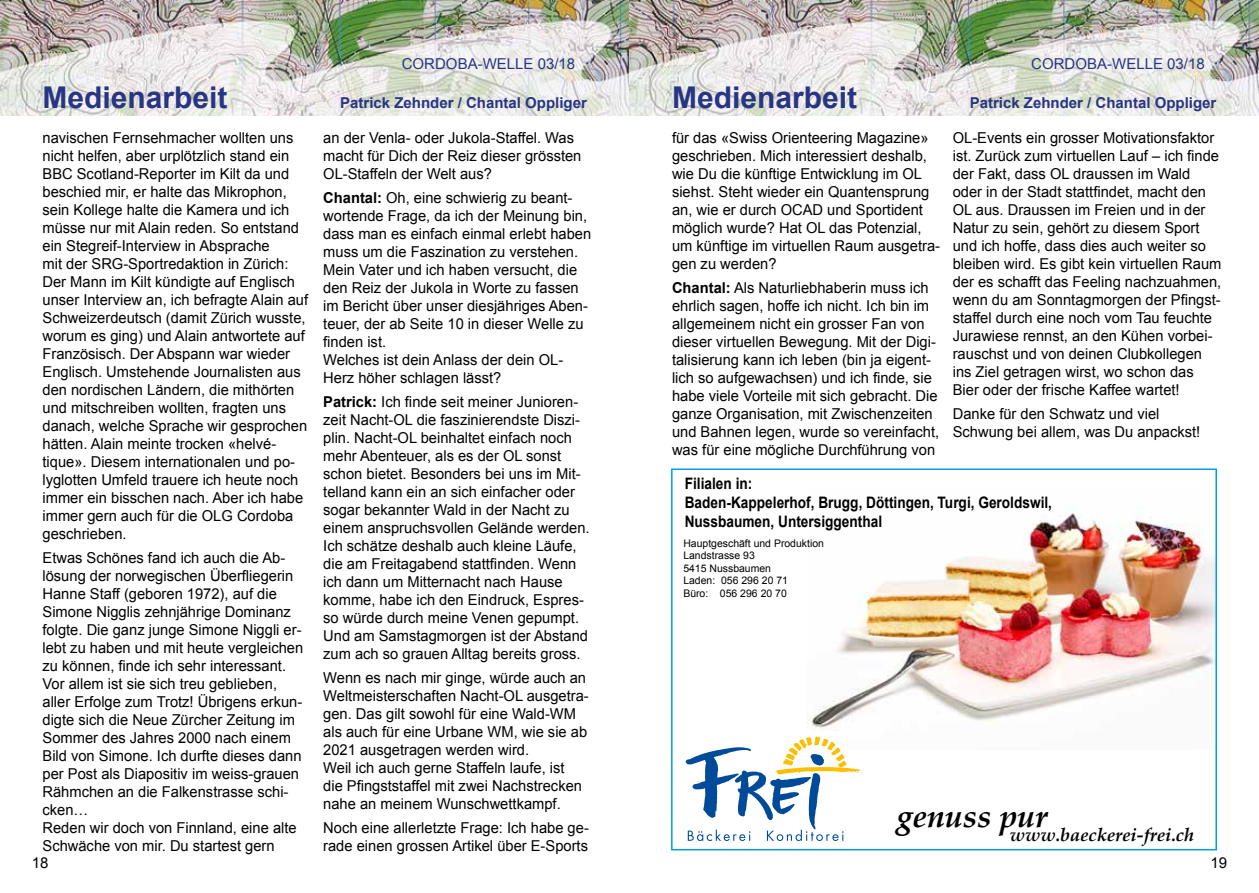
<style>
.page{position:relative;width:1259px;height:893px;background:#fff}
.page>*{position:absolute;margin:0;border:0;box-sizing:border-box;transform-origin:0 0}
.t1{font:italic 700 32.1px "Palatino Linotype";color:#000}
.t2{font:700 30px "Arial";color:#283583}
.t3{font:italic 700 18.45px "Palatino Linotype";color:#000}
.t4{font:700 15.75px/18.9px "Arial";color:#000;scale:.86 1}
.t5{font:15px/18px "Arial";color:#000}
.t6{font:700 15px "Arial";color:#283583}
.t7{font:15px "Arial";color:#283583}
.t8{font:10.5px/12.6px "Arial";color:#000}
.s1{font-weight:700}
</style>
<div class="page">
<img style="left:0;top:0;width:1259px;height:116px">
<img style="left:806px;top:507px;width:408px;height:230px">
<svg style="left:685px;top:737px;width:175px;height:104px"></svg>
<div style="left:671px;top:468px;width:546px;height:382px;border:2px solid #009fe3"></div>
<p class="t7" style="left:402px;top:54px;width:175px">CORDOBA-WELLE 03/18</p>
<p class="t7" style="left:1031px;top:54px;width:175px">CORDOBA-WELLE 03/18</p>
<h2 class="t2" style="left:43px;top:77px;width:187px">Medienarbeit</h2>
<p class="t6" style="left:340px;top:93px;width:248px">Patrick Zehnder / Chantal Oppliger</p>
<p class="t5" style="left:43px;top:129px;width:267px">navischen Fernsehmacher wollten uns nicht helfen, aber urplötzlich stand ein BBC Scotland-Reporter im Kilt da und beschied mir, er halte das Mikrophon, sein Kollege halte die Kamera und ich müsse nur mit Alain reden. So entstand ein Stegreif-Interview in Absprache<br>mit der SRG-Sportredaktion in Zürich:<br>Der Mann im Kilt kündigte auf Englisch unser Interview an, ich befragte Alain auf Schweizerdeutsch (damit Zürich wusste, worum es ging) und Alain antwortete auf Französisch. Der Abspann war wieder Englisch. Umstehende Journalisten aus den nordischen Ländern, die mithörten und mitschreiben wollten, fragten uns danach, welche Sprache wir gesprochen hätten. Alain meinte trocken «helvé&shy;tique». Diesem internationalen und po&shy;lyglotten Umfeld trauere ich heute noch immer ein bisschen nach. Aber ich habe immer gern auch für die OLG Cordoba geschrieben.</p>
<p class="t5" style="left:43px;top:549px;width:262px">Etwas Schönes fand ich auch die Ab&shy;lösung der norwegischen Überfliegerin Hanne Staff (geboren 1972), auf die Simone Nigglis zehnjährige Dominanz folgte. Die ganz junge Simone Niggli er&shy;lebt zu haben und mit heute vergleichen zu können, finde ich sehr interessant.<br>Vor allem ist sie sich treu geblieben, aller Erfolge zum Trotz! Übrigens erkun&shy;digte sich die Neue Zürcher Zeitung im Sommer des Jahres 2000 nach einem Bild von Simone. Ich durfte dieses dann per Post als Diapositiv im weiss-grauen Rähmchen an die Falkenstrasse schi&shy;cken…<br>Reden wir doch von Finnland, eine alte Schwäche von mir. Du startest gern</p>
<p class="t5" style="left:323px;top:129px;width:260px">an der Venla- oder Jukola-Staffel. Was macht für Dich der Reiz dieser grössten<br>OL-Staffeln der Welt aus?</p>
<p class="t5" style="left:323px;top:189px;width:270px"><span class="s1">Chantal:</span> Oh, eine schwierig zu beant&shy;wortende Frage, da ich der Meinung bin, dass man es einfach einmal erlebt haben muss um die Faszination zu verstehen.<br>Mein Vater und ich haben versucht, die den Reiz der Jukola in Worte zu fassen im Bericht über unser diesjähriges Aben&shy;teuer, der ab Seite 10 in dieser Welle zu finden ist.<br>Welches ist dein Anlass der dein OL-Herz höher schlagen lässt?</p>
<p class="t5" style="left:323px;top:393px;width:268px"><span class="s1">Patrick:</span> Ich finde seit meiner Junioren&shy;zeit Nacht-OL die faszinierendste Diszi&shy;plin. Nacht-OL beinhaltet einfach noch mehr Abenteuer, als es der OL sonst schon bietet. Besonders bei uns im Mit&shy;telland kann ein an sich einfacher oder sogar bekannter Wald in der Nacht zu einem anspruchsvollen Gelände werden.<br>Ich schätze deshalb auch kleine Läufe, die am Freitagabend stattfinden. Wenn ich dann um Mitternacht nach Hause komme, habe ich den Eindruck, Espres&shy;so würde durch meine Venen gepumpt.<br>Und am Samstagmorgen ist der Abstand zum ach so grauen Alltag bereits gross.</p>
<p class="t5" style="left:323px;top:669px;width:267px">Wenn es nach mir ginge, würde auch an Weltmeisterschaften Nacht-OL ausgetra&shy;gen. Das gilt sowohl für eine Wald-WM als auch für eine Urbane WM, wie sie ab 2021 ausgetragen werden wird.<br>Weil ich auch gerne Staffeln laufe, ist<br>die Pfingststaffel mit zwei Nachstrecken nahe an meinem Wunschwettkampf.</p>
<p class="t5" style="left:323px;top:819px;width:267px">Noch eine allerletzte Frage: Ich habe ge&shy;rade einen grossen Artikel über E-Sports</p>
<h2 class="t2" style="left:672px;top:77px;width:187px">Medienarbeit</h2>
<p class="t6" style="left:969px;top:93px;width:248px">Patrick Zehnder / Chantal Oppliger</p>
<p class="t5" style="left:672px;top:129px;width:269px">für das «Swiss Orienteering Magazine» geschrieben. Mich interessiert deshalb, wie Du die künftige Entwicklung im OL siehst. Steht wieder ein Quantensprung an, wie er durch OCAD und Sportident möglich wurde? Hat OL das Potenzial, um künftige im virtuellen Raum ausgetra&shy;gen zu werden?</p>
<p class="t5" style="left:672px;top:279px;width:269px"><span class="s1">Chantal:</span> Als Naturliebhaberin muss ich ehrlich sagen, hoffe ich nicht. Ich bin im allgemeinem nicht ein grosser Fan von dieser virtuellen Bewegung. Mit der Digi&shy;talisierung kann ich leben (bin ja eigent&shy;lich so aufgewachsen) und ich finde, sie habe viele Vorteile mit sich gebracht. Die ganze Organisation, mit Zwischenzeiten und Bahnen legen, wurde so vereinfacht, was für eine mögliche Durchführung von</p>
<p class="t5" style="left:952px;top:129px;width:270px">OL-Events ein grosser Motivationsfaktor ist. Zurück zum virtuellen Lauf – ich finde der Fakt, dass OL draussen im Wald oder in der Stadt stattfindet, macht den OL aus. Draussen im Freien und in der Natur zu sein, gehört zu diesem Sport und ich hoffe, dass dies auch weiter so bleiben wird. Es gibt kein virtuellen Raum der es schafft das Feeling nachzuahmen, wenn du am Sonntagmorgen der Pfingst&shy;staffel durch eine noch vom Tau feuchte Jurawiese rennst, an den Kühen vorbei&shy;rauschst und von deinen Clubkollegen ins Ziel getragen wirst, wo schon das Bier oder der frische Kaffee wartet!</p>
<p class="t5" style="left:952px;top:405px;width:249px">Danke für den Schwatz und viel<br>Schwung bei allem, was Du anpackst!</p>
<p class="t4" style="left:685px;top:474px;width:428px">Filialen in:<br>Baden-Kappelerhof, Brugg, Döttingen, Turgi, Geroldswil,<br>Nussbaumen, Untersiggenthal</p>
<p class="t8" style="left:683px;top:537px;width:142px">Hauptgeschäft und Produktion<br>Landstrasse 93<br>5415 Nussbaumen<br>Laden: 056 296 20 71<br>Büro: 056 296 20 70</p>
<h1 class="t1" style="left:896px;top:793px;width:152px">genuss pur</h1>
<p class="t3" style="left:1009px;top:821px;width:186px">www.baeckerei-frei.ch</p>
<p class="t5" style="left:32px;top:854px;width:18px">18</p>
<p class="t5" style="left:1210px;top:854px;width:18px">19</p>
</div>
